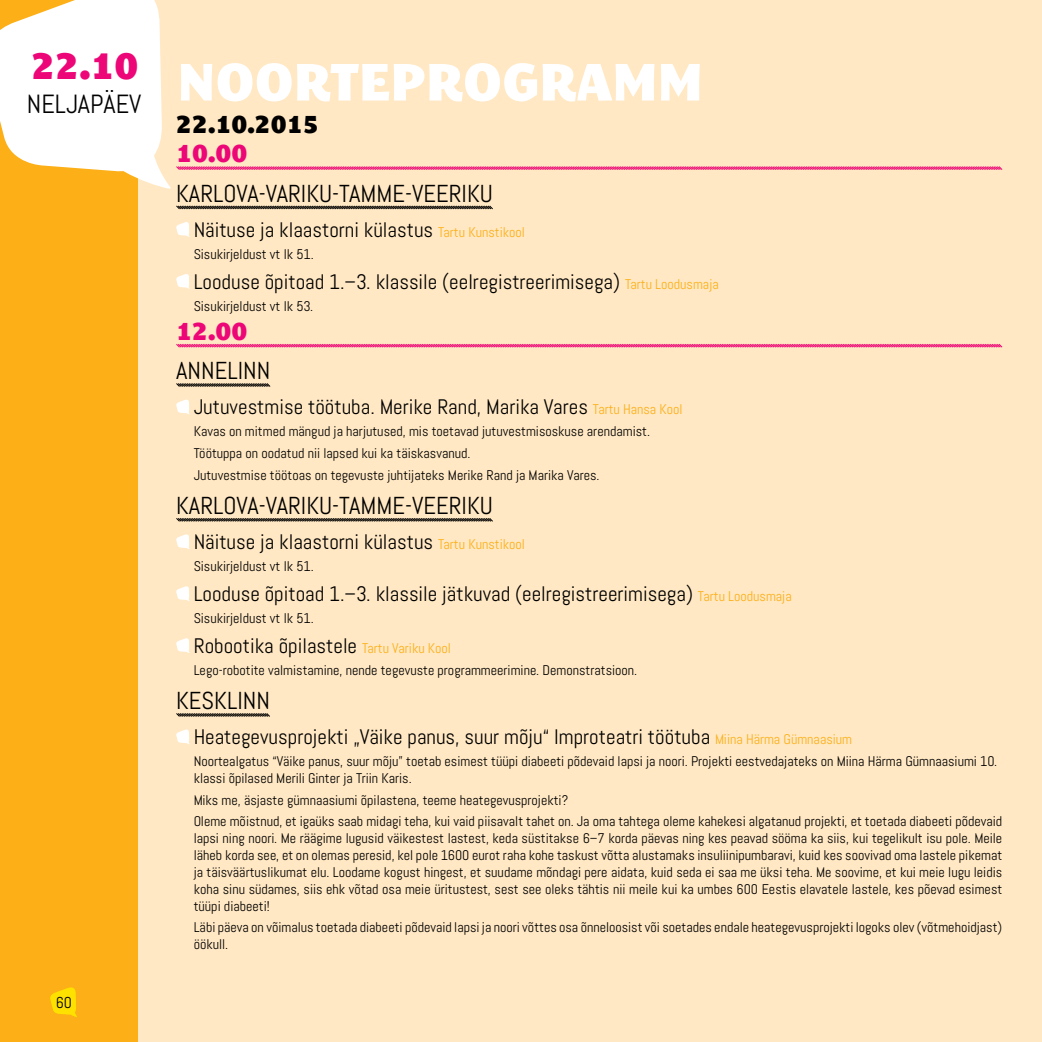
<style>
.page{position:relative;width:1042px;height:1042px;background:#ffe8c3}
.page>*{position:absolute;margin:0;border:0;box-sizing:border-box;transform-origin:0 0}
.t1{font:52.5px "M Egalopolis Extra";color:#fff}
.t2{font:36.75px "M Egalopolis Extra";color:#ed0677}
.t3{font:26.25px "Abel";color:#000}
.t4{font:24.5px "Abel";color:#000}
.t5{font:24.5px "M Egalopolis Extra";color:#000}
.t6{font:24.5px "M Egalopolis Extra";color:#ed0677}
.t7{font:21px "Abel";color:#000}
.t8{font:15.75px "Abel";color:#000}
.t9{font:14px/16.8px "Abel";color:#000}
.s1{font-size:14px;color:#fcaf17}
</style>
<div class="page">
<div style="left:0;top:0;width:137px;height:1042px;background:#fcaf17"></div>
<svg style="left:176px;top:205px;width:317px;height:5px"></svg>
<svg style="left:176px;top:344px;width:827px;height:4px;background:#f35e94"></svg>
<svg style="left:176px;top:383px;width:95px;height:4px"></svg>
<svg style="left:176px;top:518px;width:317px;height:4px"></svg>
<svg style="left:176px;top:713px;width:94px;height:4px"></svg>
<svg style="left:176px;top:222px;width:14px;height:15px"></svg>
<svg style="left:176px;top:274px;width:14px;height:15px"></svg>
<svg style="left:176px;top:399px;width:14px;height:15px"></svg>
<svg style="left:176px;top:534px;width:14px;height:15px"></svg>
<svg style="left:176px;top:586px;width:14px;height:15px"></svg>
<svg style="left:176px;top:638px;width:14px;height:15px"></svg>
<svg style="left:176px;top:729px;width:14px;height:15px"></svg>
<svg style="left:0;top:0;width:1003px;height:190px"></svg>
<svg style="left:50px;top:987px;width:27px;height:30px"></svg>
<h2 class="t2" style="left:32px;top:45px;width:108px">22.10</h2>
<h3 class="t3" style="left:27px;top:87px;width:116px">NELJAPÄEV</h3>
<p class="t8" style="left:56px;top:992px;width:18px">60</p>
<h1 class="t1" style="left:178px;top:52px;width:527px">NOORTEPROGRAMM</h1>
<h3 class="t5" style="left:176px;top:110px;width:144px">22.10.2015</h3>
<h3 class="t6" style="left:176px;top:140px;width:73px">10.00</h3>
<h3 class="t4" style="left:176px;top:178px;width:318px">KARLOVA-VARIKU-TAMME-VEERIKU</h3>
<h3 class="t7" style="left:194px;top:216px;width:333px">Näituse ja klaastorni külastus <span class="s1">Tartu Kunstikool</span></h3>
<p class="t9" style="left:194px;top:245px;width:122px">Sisukirjeldust vt lk 51.</p>
<h3 class="t7" style="left:194px;top:268px;width:526px">Looduse õpitoad 1.–3. klassile (eelregistreerimisega) <span class="s1">Tartu Loodusmaja</span></h3>
<p class="t9" style="left:194px;top:297px;width:121px">Sisukirjeldust vt lk 53.</p>
<h3 class="t6" style="left:176px;top:317px;width:73px">12.00</h3>
<h3 class="t4" style="left:176px;top:355px;width:96px">ANNELINN</h3>
<h3 class="t7" style="left:194px;top:394px;width:490px">Jutuvestmise töötuba. Merike Rand, Marika Vares <span class="s1">Tartu Hansa Kool</span></h3>
<p class="t9" style="left:194px;top:420px;width:458px;line-height:21.7px">Kavas on mitmed mängud ja harjutused, mis toetavad jutuvestmisoskuse arendamist.<br>Töötuppa on oodatud nii lapsed kui ka täiskasvanud.<br>Jutuvestmise töötoas on tegevuste juhtijateks Merike Rand ja Marika Vares.</p>
<h3 class="t4" style="left:176px;top:490px;width:318px">KARLOVA-VARIKU-TAMME-VEERIKU</h3>
<h3 class="t7" style="left:194px;top:529px;width:333px">Näituse ja klaastorni külastus <span class="s1">Tartu Kunstikool</span></h3>
<p class="t9" style="left:194px;top:558px;width:122px">Sisukirjeldust vt lk 51.</p>
<h3 class="t7" style="left:194px;top:580px;width:599px">Looduse õpitoad 1.–3. klassile jätkuvad (eelregistreerimisega) <span class="s1">Tartu Loodusmaja</span></h3>
<p class="t9" style="left:194px;top:610px;width:122px">Sisukirjeldust vt lk 51.</p>
<h3 class="t7" style="left:194px;top:632px;width:259px">Robootika õpilastele <span class="s1">Tartu Variku Kool</span></h3>
<p class="t9" style="left:194px;top:662px;width:445px">Lego-robotite valmistamine, nende tegevuste programmeerimine. Demonstratsioon.</p>
<h3 class="t4" style="left:176px;top:685px;width:95px">KESKLINN</h3>
<h3 class="t7" style="left:194px;top:724px;width:660px">Heategevusprojekti „Väike panus, suur mõju“ Improteatri töötuba <span class="s1">Miina Härma Gümnaasium</span></h3>
<p class="t9" style="left:194px;top:753px;width:805px">Noortealgatus “Väike panus, suur mõju” toetab esimest tüüpi diabeeti põdevaid lapsi ja noori. Projekti eestvedajateks on Miina Härma Gümnaasiumi 10. klassi õpilased Merili Ginter ja Triin Karis.</p>
<p class="t9" style="left:194px;top:789px;width:810px;line-height:21.7px">Miks me, äsjaste gümnaasiumi õpilastena, teeme heategevusprojekti?<br>Oleme mõistnud, et igaüks saab midagi teha, kui vaid piisavalt tahet on. Ja oma tahtega oleme kahekesi algatanud projekti, et toetada diabeeti põdevaid</p>
<p class="t9" style="left:194px;top:830px;width:810px;text-align:justify">lapsi ning noori. Me räägime lugusid väikestest lastest, keda süstitakse 6–7 korda päevas ning kes peavad sööma ka siis, kui tegelikult isu pole. Meile läheb korda see, et on olemas peresid, kel pole 1600 eurot raha kohe taskust võtta alustamaks insuliinipumbaravi, kuid kes soovivad oma lastele pikemat ja täisväärtuslikumat elu. Loodame kogust hingest, et suudame mõndagi pere aidata, kuid seda ei saa me üksi teha. Me soovime, et kui meie lugu leidis koha sinu südames, siis ehk võtad osa meie üritustest, sest see oleks tähtis nii meile kui ka umbes 600 Eestis elavatele lastele, kes põevad esimest tüüpi diabeeti!</p>
<p class="t9" style="left:194px;top:919px;width:810px">Läbi päeva on võimalus toetada diabeeti põdevaid lapsi ja noori võttes osa õnneloosist või soetades endale heategevusprojekti logoks olev (võtmehoidjast) öökull.</p>
</div>
